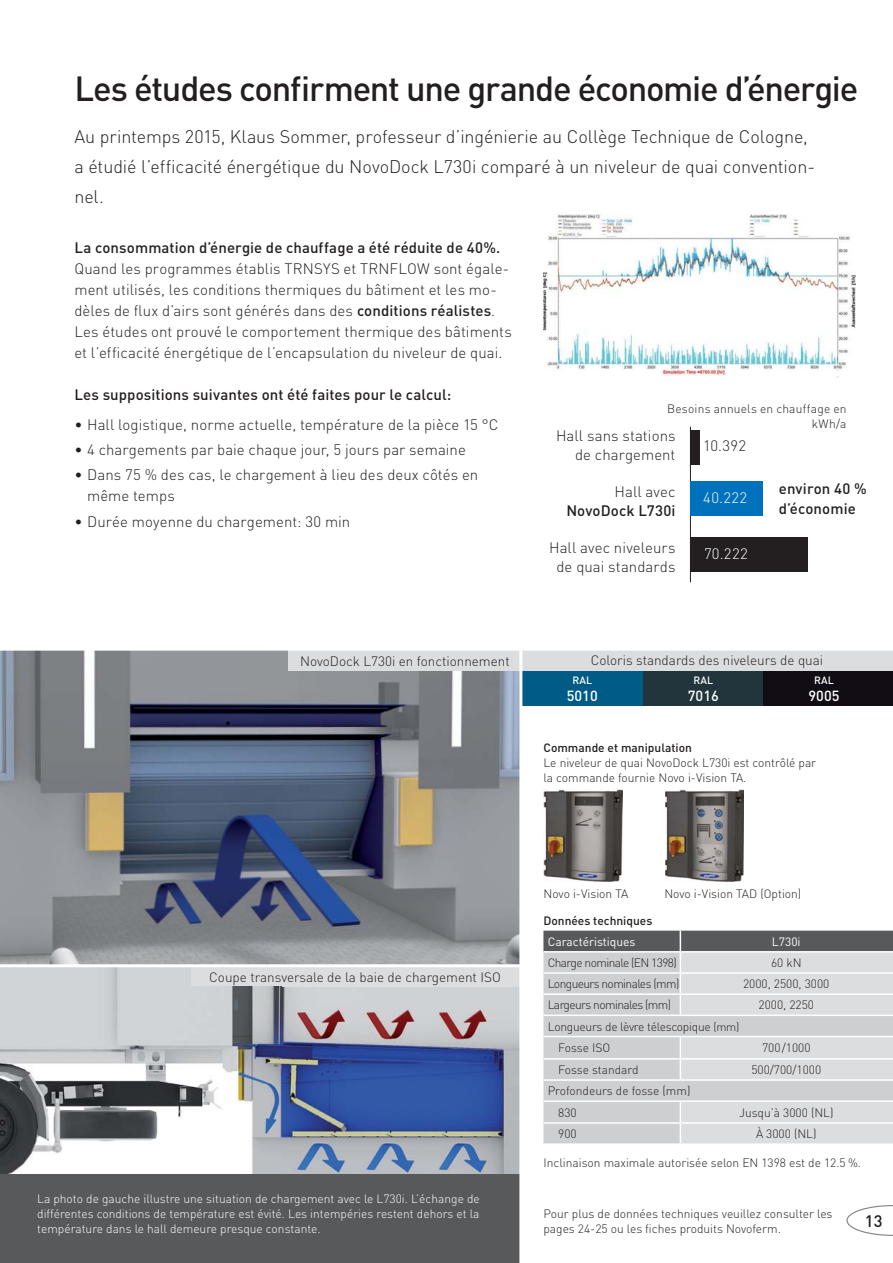
<style>
.page{position:relative;width:893px;height:1263px;background:#fff}
.page>*{position:absolute;margin:0;border:0;box-sizing:border-box;transform-origin:0 0}
.t1{font:500 34.5px "DIN Pro";letter-spacing:-.04em;color:#231f20}
.t2{font:300 18px/30px "DIN Pro";letter-spacing:-.005em;color:#231f20}
.t3{font:500 16.5px "DIN Pro";color:#231f20}
.t4{font:300 15px/21px "DIN Pro";letter-spacing:.005em;color:#231f20}
.t5{font:500 15px/19.5px "DIN Pro";letter-spacing:.005em;color:#231f20}
.t6{font:300 15px "DIN Pro";letter-spacing:.025em;color:#fff}
.t7{font:500 14.55px "DIN Pro";color:#fff}
.t8{font:300 13.5px "DIN Pro";color:#231f20}
.t9{font:300 12px/15px "DIN Pro";color:#231f20}
.t10{font:300 12px/15px "DIN Pro";color:#fff;text-align:justify}
.t11{font:300 12px "DIN Pro";letter-spacing:-.05em;color:#231f20}
.t12{font:300 12px/21.8px "DIN Pro";letter-spacing:-.02em;color:#231f20}
.t13{font:500 12px "DIN Pro";color:#231f20}
.t14{font:12px "DIN Pro";color:#fff}
.t15{font:500 10.5px "DIN Pro";color:#fff}
.s1{font-weight:500}
.s2{font-size:11.55px}
</style>
<div class="page">
<img style="left:0;top:967px;width:519px;height:208px">
<svg style="left:0;top:651px;width:519px;height:313px;background:#747a85"></svg>
<div style="left:0;top:1175px;width:521px;height:88px;background:#58595b"></div>
<hr style="left:690px;top:427px;width:1px;height:155px;background:#231f20">
<div style="left:690px;top:430px;width:9px;height:34px;background:#231f20"></div>
<div style="left:690px;top:482px;width:73px;height:34px;background:#0071bc"></div>
<div style="left:690px;top:538px;width:118px;height:34px;background:#231f20"></div>
<img style="left:543px;top:214px;width:313px;height:164px">
<div style="left:288px;top:651px;width:233px;height:20px;background:#dcddde"></div>
<div style="left:522px;top:671px;width:121px;height:35px;background:#005b87"></div>
<div style="left:643px;top:671px;width:121px;height:35px;background:#22343c"></div>
<div style="left:764px;top:671px;width:129px;height:35px;background:#120d15"></div>
<div style="left:522px;top:650px;width:371px;height:21px;background:#dcddde"></div>
<svg style="left:543px;top:931px;width:350px;height:212px;background:#cacbcc"></svg>
<hr style="left:543px;top:972px;width:137px;height:2px;background:#fff">
<hr style="left:680px;top:972px;width:213px;height:2px;background:#fff">
<hr style="left:680px;top:1036px;width:213px;height:1px;background:#fff">
<hr style="left:680px;top:1058px;width:213px;height:1px;background:#fff">
<hr style="left:680px;top:1079px;width:213px;height:2px;background:#fff">
<div style="left:191px;top:967px;width:328px;height:19px;background:#dcddde"></div>
<img style="left:543px;top:789px;width:79px;height:92px">
<img style="left:665px;top:789px;width:79px;height:92px">
<svg style="left:846px;top:1205px;width:47px;height:31px"></svg>
<hr style="left:0;top:648px;width:893px;height:3px;background:#fff">
<hr style="left:519px;top:652px;width:3px;height:611px;background:#fff">
<h1 class="t1" style="left:74px;top:76px;width:785px">Les études confirment une grande économie d’énergie</h1>
<p class="t2" style="left:74px;top:124px;width:742px">Au printemps 2015, Klaus Sommer, professeur d’ingénierie au Collège Technique de Cologne, a étudié l’efficacité énergétique du NovoDock L730i comparé à un niveleur de quai convention&shy;nel.</p>
<p class="t5" style="left:74px;top:239px;width:428px">La consommation d’énergie de chauffage a été réduite de 40%.</p>
<p class="t4" style="left:74px;top:260px;width:439px">Quand les programmes établis TRNSYS et TRNFLOW sont égale&shy;ment utilisés, les conditions thermiques du bâtiment et les mo&shy;dèles de flux d’airs sont générés dans des <span class="s1">conditions réalistes</span>.<br>Les études ont prouvé le comportement thermique des bâtiments et l’efficacité énergétique de l’encapsulation du niveleur de quai.</p>
<p class="t5" style="left:74px;top:387px;width:378px">Les suppositions suivantes ont été faites pour le calcul:</p>
<p class="t4" style="left:74px;top:416px;width:426px">• Hall logistique, norme actuelle, température de la pièce 15 °C</p>
<p class="t4" style="left:74px;top:441px;width:393px">• 4 chargements par baie chaque jour, 5 jours par semaine</p>
<p class="t4" style="left:87px;top:466px;width:393px;text-indent:-13px">• Dans 75 % des cas, le chargement à lieu des deux côtés en même temps</p>
<p class="t4" style="left:74px;top:513px;width:277px">• Durée moyenne du chargement: 30 min</p>
<p class="t8" style="left:300px;top:657px;width:211px">NovoDock L730i en fonctionnement</p>
<p class="t9" style="left:667px;top:402px;width:181px;text-align:right">Besoins annuels en chauffage en kWh/a</p>
<p class="t4" style="left:556px;top:427px;width:121px;line-height:19.5px;text-align:right">Hall sans stations de chargement</p>
<p class="t4" style="left:615px;top:483px;width:62px">Hall avec</p>
<p class="t5" style="left:566px;top:503px;width:111px">NovoDock L730i</p>
<p class="t4" style="left:549px;top:539px;width:128px;line-height:19.5px;text-align:center">Hall avec niveleurs de quai standards</p>
<p class="t4" style="left:703px;top:437px;width:45px">10.392</p>
<p class="t5" style="left:779px;top:481px;width:89px">environ 40 % d’économie</p>
<p class="t6" style="left:703px;top:492px;width:46px">40.222</p>
<p class="t6" style="left:704px;top:548px;width:45px">70.222</p>
<p class="t8" style="left:591px;top:655px;width:234px">Coloris standards des niveleurs de quai</p>
<p class="t15" style="left:573px;top:677px;width:21px">RAL</p>
<p class="t7" style="left:567px;top:690px;width:32px">5010</p>
<p class="t15" style="left:694px;top:677px;width:21px">RAL</p>
<p class="t7" style="left:688px;top:690px;width:32px">7016</p>
<p class="t15" style="left:814px;top:677px;width:21px">RAL</p>
<p class="t7" style="left:808px;top:690px;width:32px">9005</p>
<p class="t13" style="left:543px;top:743px;width:150px">Commande et manipulation</p>
<p class="t9" style="left:543px;top:757px;width:274px">Le niveleur de quai NovoDock L730i est contrôlé par la commande fournie Novo i-Vision TA.</p>
<p class="t8" style="left:209px;top:972px;width:293px">Coupe transversale de la baie de chargement ISO</p>
<p class="t10" style="left:37px;top:1193px;width:444px">La photo de gauche illustre une situation de chargement avec le L730i. L’échange de différentes conditions de température est évité. Les intempéries restent dehors et la température dans le hall demeure presque constante.</p>
<p class="t9" style="left:544px;top:888px;width:86px">Novo i-Vision TA</p>
<p class="t9" style="left:664px;top:888px;width:138px">Novo i-Vision TAD (Option)</p>
<p class="t13" style="left:543px;top:916px;width:110px">Données techniques</p>
<p class="t14" style="left:548px;top:937px;width:89px">Caractéristiques</p>
<p class="t14" style="left:772px;top:937px;width:30px">L730i</p>
<p class="t11" style="left:548px;top:958px;width:131px">Charge nominale (EN 1398)</p>
<p class="t9" style="left:771px;top:957px;width:32px">60 kN</p>
<p class="t11" style="left:548px;top:980px;width:133px">Longueurs nominales (mm)</p>
<p class="t9" style="left:743px;top:978px;width:88px">2000, 2500, 3000</p>
<p class="t11" style="left:548px;top:1001px;width:125px">Largeurs nominales (mm)</p>
<p class="t9" style="left:758px;top:999px;width:57px">2000, 2250</p>
<p class="t12" style="left:558px;top:1017px;width:183px;text-indent:-10px">Longueurs de lèvre télescopique <span class="s2">(mm)<br></span>Fosse ISO</p>
<p class="t9" style="left:762px;top:1042px;width:50px">700/1000</p>
<p class="t9" style="left:558px;top:1064px;width:82px">Fosse standard</p>
<p class="t9" style="left:751px;top:1064px;width:71px">500/700/1000</p>
<p class="t9" style="left:558px;top:1082px;width:134px;line-height:21.5px;text-indent:-10px">Profondeurs de fosse (mm)<br>830</p>
<p class="t9" style="left:739px;top:1106px;width:96px">Jusqu’à 3000 (NL)</p>
<p class="t9" style="left:558px;top:1128px;width:20px">900</p>
<p class="t9" style="left:756px;top:1128px;width:62px">À 3000 (NL)</p>
<p class="t9" style="left:543px;top:1156px;width:319px">Inclinaison maximale autorisée selon EN 1398 est de 12.5 %.</p>
<p class="t9" style="left:543px;top:1208px;width:291px">Pour plus de données techniques veuillez consulter les pages 24-25 ou les fiches produits Novoferm.</p>
<p class="t3" style="left:865px;top:1215px;width:19px">13</p>
</div>
